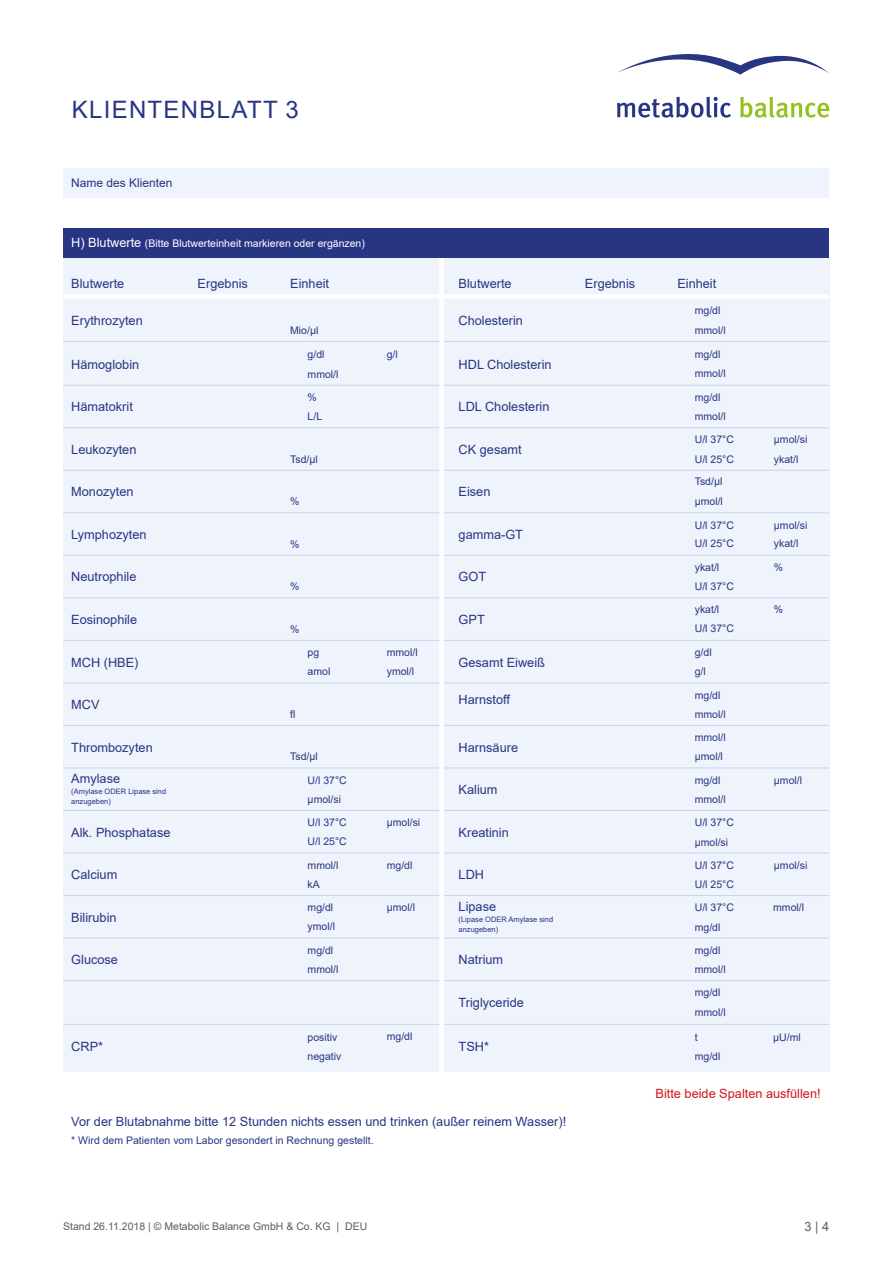
<style>
.page{position:relative;width:893px;height:1263px;background:#fff}
.page>*{position:absolute;margin:0;border:0;box-sizing:border-box;transform-origin:0 0}
.t1{font:24px "Arial";letter-spacing:.055em;color:#283583}
.t2{font:12.75px "Arial";color:#283583}
.t3{font:12.75px "Arial";color:#cd171a}
.t4{font:12.75px "Arial";color:#5c5c5b}
.t5{font:12px "Arial";color:#283583}
.t6{font:10.5px/19.5px "Arial";color:#283583}
.t7{font:10.5px "Arial";color:#fff}
.t8{font:10.5px "Arial";color:#5c5c5b}
.t9{font:7.5px/10.5px "Arial";color:#283583}
.s1{font-size:12.75px}
</style>
<div class="page">
<div style="left:63px;top:168px;width:765px;height:30px;background:#eff3fb"></div>
<div style="left:63px;top:257px;width:766px;height:814px;background:#eff3fb"></div>
<div style="left:63px;top:294px;width:766px;height:5px;background:#fff"></div>
<hr style="left:63px;top:341px;width:766px;height:1px;background:#c7d4ea">
<hr style="left:63px;top:385px;width:766px;height:1px;background:#c7d4ea">
<hr style="left:63px;top:427px;width:766px;height:1px;background:#c7d4ea">
<hr style="left:63px;top:470px;width:766px;height:1px;background:#c7d4ea">
<hr style="left:63px;top:512px;width:766px;height:1px;background:#c7d4ea">
<hr style="left:63px;top:555px;width:766px;height:1px;background:#c7d4ea">
<hr style="left:63px;top:597px;width:766px;height:1px;background:#c7d4ea">
<hr style="left:63px;top:640px;width:766px;height:1px;background:#c7d4ea">
<hr style="left:63px;top:682px;width:766px;height:1px;background:#c7d4ea">
<hr style="left:63px;top:725px;width:766px;height:1px;background:#c7d4ea">
<hr style="left:63px;top:767px;width:766px;height:1px;background:#c7d4ea">
<hr style="left:63px;top:810px;width:766px;height:1px;background:#c7d4ea">
<hr style="left:63px;top:853px;width:766px;height:1px;background:#c7d4ea">
<hr style="left:63px;top:895px;width:766px;height:1px;background:#c7d4ea">
<hr style="left:63px;top:938px;width:766px;height:1px;background:#c7d4ea">
<hr style="left:63px;top:980px;width:766px;height:1px;background:#c7d4ea">
<hr style="left:63px;top:1024px;width:766px;height:1px;background:#c7d4ea">
<div style="left:439px;top:239px;width:5px;height:834px;background:#fff"></div>
<div style="left:63px;top:228px;width:765px;height:29px;background:#283583"></div>
<svg style="left:740px;top:97px;width:89px;height:21px"></svg>
<svg style="left:617px;top:97px;width:114px;height:21px"></svg>
<svg style="left:617px;top:54px;width:212px;height:21px"></svg>
<h1 class="t1" style="left:72px;top:93px;width:229px">KLIENTENBLATT 3</h1>
<p class="t5" style="left:71px;top:175px;width:103px">Name des Klienten</p>
<p class="t7" style="left:71px;top:236px;width:295px"><span class="s1">H) Blutwerte</span> (Bitte Blutwerteinheit markieren oder ergänzen)</p>
<p class="t2" style="left:71px;top:274px;width:55px">Blutwerte</p>
<p class="t2" style="left:198px;top:274px;width:52px">Ergebnis</p>
<p class="t2" style="left:290px;top:274px;width:40px">Einheit</p>
<p class="t2" style="left:459px;top:274px;width:55px">Blutwerte</p>
<p class="t2" style="left:585px;top:274px;width:52px">Ergebnis</p>
<p class="t2" style="left:677px;top:274px;width:40px">Einheit</p>
<p class="t2" style="left:71px;top:312px;width:73px">Erythrozyten</p>
<p class="t2" style="left:459px;top:311px;width:66px">Cholesterin</p>
<p class="t2" style="left:71px;top:356px;width:70px">Hämoglobin</p>
<p class="t2" style="left:459px;top:356px;width:95px">HDL Cholesterin</p>
<p class="t2" style="left:71px;top:398px;width:63px">Hämatokrit</p>
<p class="t2" style="left:459px;top:398px;width:92px">LDL Cholesterin</p>
<p class="t2" style="left:71px;top:441px;width:67px">Leukozyten</p>
<p class="t2" style="left:459px;top:441px;width:65px">CK gesamt</p>
<p class="t2" style="left:71px;top:483px;width:64px">Monozyten</p>
<p class="t2" style="left:459px;top:483px;width:33px">Eisen</p>
<p class="t2" style="left:71px;top:526px;width:77px">Lymphozyten</p>
<p class="t2" style="left:459px;top:526px;width:66px">gamma-GT</p>
<p class="t2" style="left:71px;top:568px;width:67px">Neutrophile</p>
<p class="t2" style="left:459px;top:568px;width:29px">GOT</p>
<p class="t2" style="left:71px;top:611px;width:67px">Eosinophile</p>
<p class="t2" style="left:459px;top:611px;width:28px">GPT</p>
<p class="t2" style="left:71px;top:653px;width:69px">MCH (HBE)</p>
<p class="t2" style="left:459px;top:653px;width:88px">Gesamt Eiweiß</p>
<p class="t2" style="left:71px;top:696px;width:30px">MCV</p>
<p class="t6" style="left:290px;top:320px;width:30px">Mio/μl</p>
<p class="t6" style="left:308px;top:364px;width:32px">mmol/l</p>
<p class="t6" style="left:308px;top:407px;width:16px">L/L</p>
<p class="t6" style="left:290px;top:449px;width:29px">Tsd/μl</p>
<p class="t6" style="left:290px;top:492px;width:11px">%</p>
<p class="t6" style="left:290px;top:534px;width:11px">%</p>
<p class="t6" style="left:290px;top:577px;width:11px">%</p>
<p class="t6" style="left:290px;top:619px;width:11px">%</p>
<p class="t6" style="left:308px;top:662px;width:24px">amol</p>
<p class="t6" style="left:290px;top:704px;width:7px">fl</p>
<p class="t6" style="left:290px;top:747px;width:29px">Tsd/μl</p>
<p class="t6" style="left:308px;top:789px;width:35px">μmol/si</p>
<p class="t6" style="left:308px;top:832px;width:41px">U/l 25°C</p>
<p class="t6" style="left:308px;top:874px;width:14px">kA</p>
<p class="t6" style="left:308px;top:917px;width:29px">ymol/l</p>
<p class="t6" style="left:308px;top:959px;width:32px">mmol/l</p>
<p class="t6" style="left:387px;top:345px;width:13px">g/l</p>
<p class="t6" style="left:308px;top:345px;width:18px">g/dl</p>
<p class="t6" style="left:308px;top:387px;width:11px">%</p>
<p class="t6" style="left:387px;top:642px;width:32px">mmol/l</p>
<p class="t6" style="left:308px;top:642px;width:13px">pg</p>
<p class="t6" style="left:387px;top:662px;width:29px">ymol/l</p>
<p class="t2" style="left:459px;top:690px;width:53px">Harnstoff</p>
<p class="t2" style="left:71px;top:738px;width:83px">Thrombozyten</p>
<p class="t2" style="left:459px;top:738px;width:61px">Harnsäure</p>
<p class="t2" style="left:71px;top:770px;width:50px">Amylase</p>
<p class="t9" style="left:71px;top:786px;width:97px">(Amylase ODER Lipase sind anzugeben)</p>
<p class="t2" style="left:459px;top:781px;width:40px">Kalium</p>
<p class="t2" style="left:71px;top:823px;width:101px">Alk. Phosphatase</p>
<p class="t2" style="left:459px;top:823px;width:52px">Kreatinin</p>
<p class="t2" style="left:71px;top:866px;width:48px">Calcium</p>
<p class="t2" style="left:459px;top:866px;width:27px">LDH</p>
<p class="t2" style="left:71px;top:908px;width:47px">Bilirubin</p>
<p class="t6" style="left:308px;top:770px;width:41px">U/l 37°C</p>
<p class="t6" style="left:308px;top:812px;width:41px">U/l 37°C</p>
<p class="t6" style="left:308px;top:855px;width:32px">mmol/l</p>
<p class="t6" style="left:308px;top:898px;width:27px">mg/dl</p>
<p class="t6" style="left:308px;top:940px;width:27px">mg/dl</p>
<p class="t6" style="left:387px;top:812px;width:35px">μmol/si</p>
<p class="t6" style="left:387px;top:855px;width:27px">mg/dl</p>
<p class="t6" style="left:387px;top:897px;width:30px">μmol/l</p>
<p class="t2" style="left:459px;top:898px;width:39px">Lipase</p>
<p class="t9" style="left:459px;top:914px;width:96px">(Lipase ODER Amylase sind anzugeben)</p>
<p class="t2" style="left:71px;top:951px;width:48px">Glucose</p>
<p class="t2" style="left:459px;top:951px;width:46px">Natrium</p>
<p class="t2" style="left:459px;top:993px;width:67px">Triglyceride</p>
<p class="t2" style="left:71px;top:1038px;width:33px">CRP*</p>
<p class="t2" style="left:459px;top:1038px;width:32px">TSH*</p>
<p class="t6" style="left:387px;top:1027px;width:27px">mg/dl</p>
<p class="t6" style="left:308px;top:1027px;width:31px">positiv</p>
<p class="t6" style="left:308px;top:1046px;width:35px">negativ</p>
<p class="t6" style="left:695px;top:301px;width:27px">mg/dl</p>
<p class="t6" style="left:695px;top:344px;width:27px">mg/dl</p>
<p class="t6" style="left:695px;top:387px;width:27px">mg/dl</p>
<p class="t6" style="left:695px;top:320px;width:32px">mmol/l</p>
<p class="t6" style="left:695px;top:364px;width:32px">mmol/l</p>
<p class="t6" style="left:695px;top:407px;width:32px">mmol/l</p>
<p class="t6" style="left:695px;top:430px;width:41px">U/l 37°C</p>
<p class="t6" style="left:695px;top:449px;width:41px">U/l 25°C</p>
<p class="t6" style="left:695px;top:472px;width:30px">Tsd/μl μmol/l</p>
<p class="t6" style="left:695px;top:515px;width:41px">U/l 37°C</p>
<p class="t6" style="left:695px;top:534px;width:41px">U/l 25°C</p>
<p class="t6" style="left:695px;top:557px;width:26px">ykat/l</p>
<p class="t6" style="left:695px;top:599px;width:26px">ykat/l</p>
<p class="t6" style="left:695px;top:642px;width:18px">g/dl</p>
<p class="t6" style="left:695px;top:685px;width:27px">mg/dl</p>
<p class="t6" style="left:695px;top:577px;width:41px">U/l 37°C</p>
<p class="t6" style="left:695px;top:619px;width:41px">U/l 37°C</p>
<p class="t6" style="left:695px;top:662px;width:13px">g/l</p>
<p class="t6" style="left:695px;top:704px;width:32px">mmol/l</p>
<p class="t6" style="left:695px;top:727px;width:32px">mmol/l</p>
<p class="t6" style="left:695px;top:746px;width:30px">μmol/l</p>
<p class="t6" style="left:695px;top:770px;width:27px">mg/dl</p>
<p class="t6" style="left:695px;top:789px;width:32px">mmol/l</p>
<p class="t6" style="left:695px;top:812px;width:41px">U/l 37°C</p>
<p class="t6" style="left:695px;top:832px;width:35px">μmol/si</p>
<p class="t6" style="left:695px;top:855px;width:41px">U/l 37°C</p>
<p class="t6" style="left:695px;top:898px;width:41px">U/l 37°C</p>
<p class="t6" style="left:695px;top:874px;width:41px">U/l 25°C</p>
<p class="t6" style="left:695px;top:917px;width:27px">mg/dl</p>
<p class="t6" style="left:695px;top:940px;width:27px">mg/dl</p>
<p class="t6" style="left:695px;top:983px;width:27px">mg/dl</p>
<p class="t6" style="left:695px;top:1027px;width:4px">t</p>
<p class="t6" style="left:695px;top:959px;width:32px">mmol/l</p>
<p class="t6" style="left:695px;top:1002px;width:32px">mmol/l</p>
<p class="t6" style="left:695px;top:1046px;width:27px">mg/dl</p>
<p class="t6" style="left:774px;top:430px;width:35px">μmol/si</p>
<p class="t6" style="left:774px;top:449px;width:26px">ykat/l</p>
<p class="t6" style="left:774px;top:515px;width:35px">μmol/si</p>
<p class="t6" style="left:774px;top:534px;width:26px">ykat/l</p>
<p class="t6" style="left:774px;top:557px;width:11px">%</p>
<p class="t6" style="left:774px;top:599px;width:11px">%</p>
<p class="t6" style="left:774px;top:770px;width:30px">μmol/l</p>
<p class="t6" style="left:774px;top:855px;width:35px">μmol/si</p>
<p class="t6" style="left:773px;top:898px;width:32px">mmol/l</p>
<p class="t6" style="left:773px;top:1027px;width:29px">μU/ml</p>
<p class="t2" style="left:71px;top:1112px;width:496px">Vor der Blutabnahme bitte 12 Stunden nichts essen und trinken (außer reinem Wasser)!</p>
<p class="t6" style="left:71px;top:1131px;width:304px">* Wird dem Patienten vom Labor gesondert in Rechnung gestellt.</p>
<p class="t3" style="left:655px;top:1085px;width:167px">Bitte beide Spalten ausfüllen!</p>
<p class="t8" style="left:63px;top:1219px;width:306px">Stand 26.11.2018 | © Metabolic Balance GmbH &amp; Co. KG | DEU</p>
<p class="t4" style="left:805px;top:1218px;width:26px">3 | 4</p>
</div>
